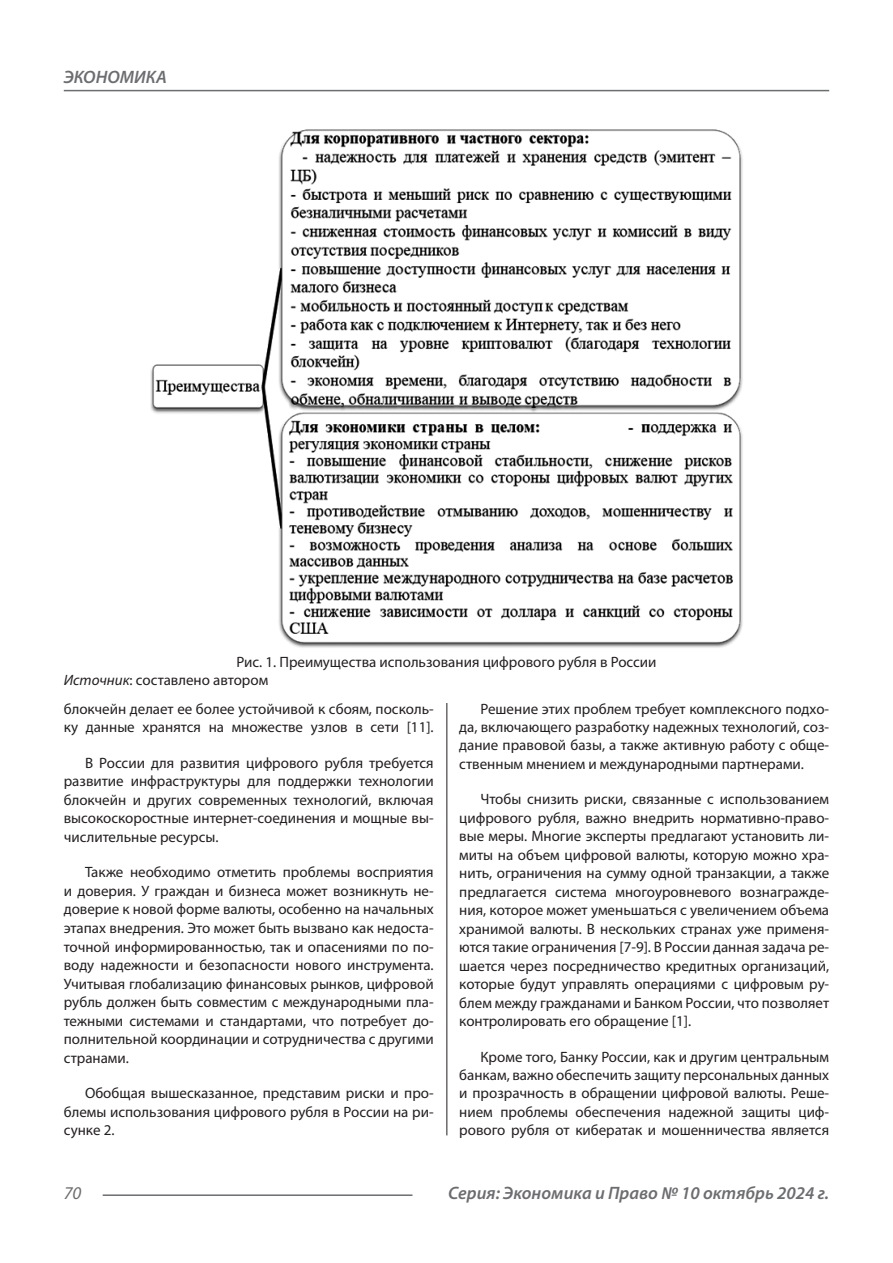
<style>
.page{position:relative;width:893px;height:1263px;background:#fff}
.page>*{position:absolute;margin:0;border:0;box-sizing:border-box;transform-origin:0 0}
.t1{font:italic 600 18px "Myriad Pro";color:#6c6d70}
.t2{font:italic 18px "Myriad Pro";color:#6c6d70}
.Статья_текст{font:15px/18.5px "Myriad Pro";color:#231f20;text-align:justify}
.s1{font-style:italic}
</style>
<div class="page">
<hr style="left:446px;top:128px;width:1px;height:1007px;background:#231f20">
<hr style="left:103px;top:1194px;width:309px;height:2px;background:#6c6d70">
<hr style="left:64px;top:90px;width:765px;height:1px;background:#6c6d70">
<img style="left:150px;top:128px;width:593px;height:521px">
<div style="left:441px;top:685px;width:12px;height:17px;background:#fff"></div>
<p class="t1" style="left:64px;top:66px;width:105px">ЭКОНОМИКА</p>
<p class="Статья_текст" style="left:236px;top:653px;width:422px">Рис. 1. Преимущества использования цифрового рубля в России</p>
<p class="Статья_текст" style="left:64px;top:671px;width:206px"><span class="s1">Источник</span>: составлено автором</p>
<p class="Статья_текст" style="left:64px;top:699px;width:371px">блокчейн делает ее более устойчивой к сбоям, посколь&shy;ку данные хранятся на множестве узлов в сети [11].</p>
<p class="Статья_текст" style="left:64px;top:753px;width:371px;text-indent:21px">В России для развития цифрового рубля требуется развитие инфраструктуры для поддержки технологии блокчейн и других современных технологий, включая высокоскоростные интернет-соединения и мощные вы&shy;числительные ресурсы.</p>
<p class="Статья_текст" style="left:64px;top:863px;width:371px;text-indent:21px">Также необходимо отметить проблемы восприятия и доверия. У граждан и бизнеса может возникнуть не&shy;доверие к новой форме валюты, особенно на начальных этапах внедрения. Это может быть вызвано как недоста&shy;точной информированностью, так и опасениями по по&shy;воду надежности и безопасности нового инструмента.<br>Учитывая глобализацию финансовых рынков, цифровой рубль должен быть совместим с международными пла&shy;тежными системами и стандартами, что потребует до&shy;полнительной координации и сотрудничества с другими странами.</p>
<p class="Статья_текст" style="left:64px;top:1084px;width:371px;text-indent:21px">Обобщая вышесказанное, представим риски и про&shy;блемы использования цифрового рубля в России на ри&shy;сунке 2.</p>
<p class="Статья_текст" style="left:459px;top:699px;width:371px;text-indent:21px">Решение этих проблем требует комплексного подхо&shy;да, включающего разработку надежных технологий, соз&shy;дание правовой базы, а также активную работу с обще&shy;ственным мнением и международными партнерами.</p>
<p class="Статья_текст" style="left:459px;top:790px;width:371px;text-indent:21px">Чтобы снизить риски, связанные с использованием цифрового рубля, важно внедрить нормативно-право&shy;вые меры. Многие эксперты предлагают установить ли&shy;миты на объем цифровой валюты, которую можно хра&shy;нить, ограничения на сумму одной транзакции, а также предлагается система многоуровневого вознагражде&shy;ния, которое может уменьшаться с увеличением объема хранимой валюты. В нескольких странах уже применя&shy;ются такие ограничения [7-9]. В России данная задача ре&shy;шается через посредничество кредитных организаций, которые будут управлять операциями с цифровым ру&shy;блем между гражданами и Банком России, что позволяет контролировать его обращение [1].</p>
<p class="Статья_текст" style="left:459px;top:1047px;width:371px;text-indent:21px">Кроме того, Банку России, как и другим центральным банкам, важно обеспечить защиту персональных данных и прозрачность в обращении цифровой валюты. Реше&shy;нием проблемы обеспечения надежной защиты циф&shy;рового рубля от кибератак и мошенничества является</p>
<p class="t2" style="left:64px;top:1182px;width:19px">70</p>
<p class="t1" style="left:448px;top:1182px;width:383px">Серия: Экономика и Право № 10 октябрь 2024 г.</p>
</div>
